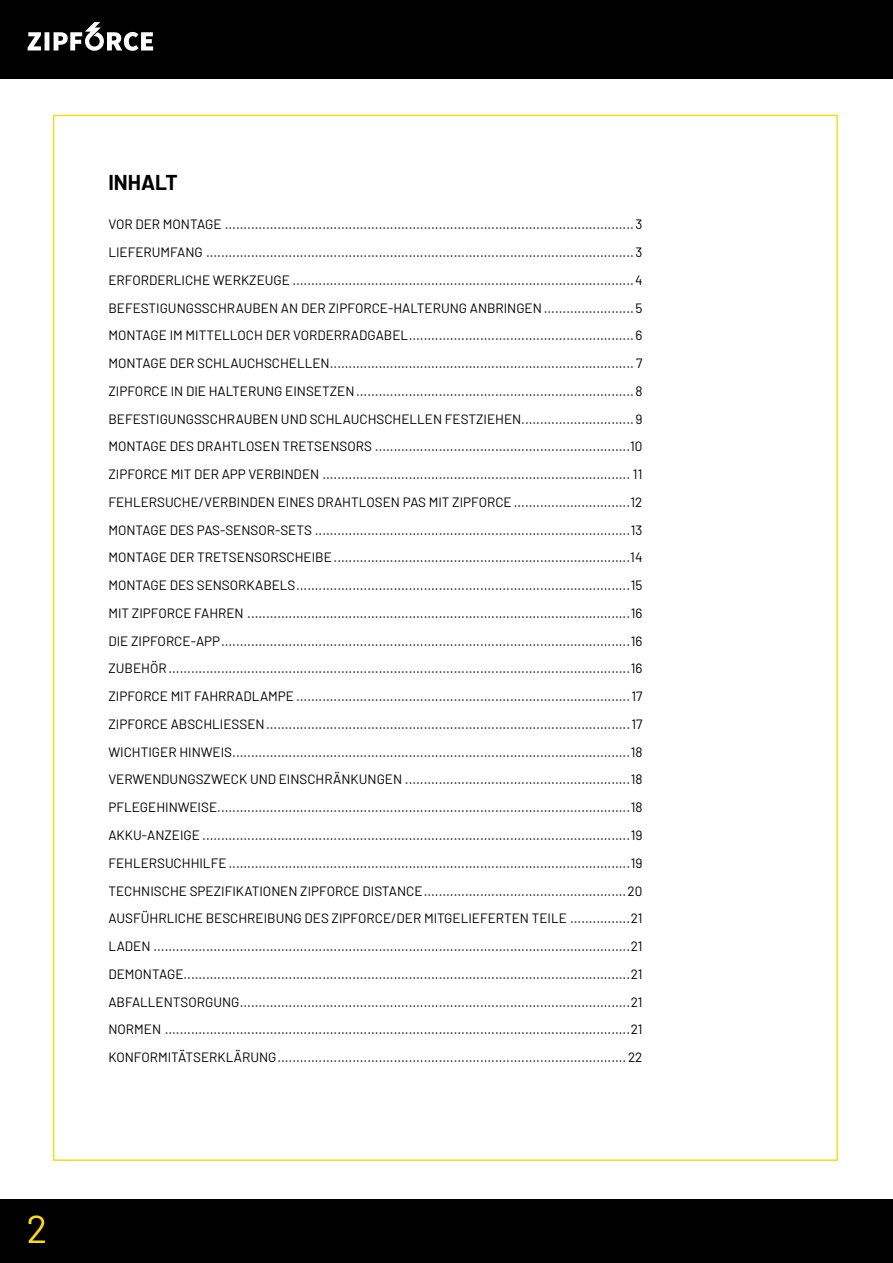
<style>
.page{position:relative;width:893px;height:1263px;background:#fff}
.page>*{position:absolute;margin:0;border:0;box-sizing:border-box;transform-origin:0 0}
.t1{font:39.15px "Barlow";color:#fcda1d}
.t2{font:700 21px "Barlow";color:#000}
.t3{font:13.5px "Barlow";color:#000}
</style>
<div class="page">
<div style="left:0;top:1199px;width:893px;height:64px;background:#000"></div>
<div style="left:0;top:0;width:893px;height:78px;background:#000"></div>
<svg style="left:28px;top:22px;width:125px;height:29px"></svg>
<h1 class="t1" style="left:27px;top:1201px;width:22px">2</h1>
<p class="t2" style="left:108px;top:167px;width:71px">INHALT</p>
<p class="t3" style="left:108px;top:215px;width:536px">VOR DER MONTAGE .............................................................................................................3</p>
<p class="t3" style="left:108px;top:242px;width:536px">LIEFERUMFANG ..................................................................................................................3</p>
<p class="t3" style="left:108px;top:270px;width:536px">ERFORDERLICHE WERKZEUGE ...........................................................................................4</p>
<p class="t3" style="left:108px;top:298px;width:536px">BEFESTIGUNGSSCHRAUBEN AN DER ZIPFORCE-HALTERUNG ANBRINGEN........................5</p>
<p class="t3" style="left:108px;top:326px;width:536px">MONTAGE IM MITTELLOCH DER VORDERRADGABEL............................................................6</p>
<p class="t3" style="left:108px;top:353px;width:536px">MONTAGE DER SCHLAUCHSCHELLEN................................................................................. 7</p>
<p class="t3" style="left:108px;top:381px;width:536px">ZIPFORCE IN DIE HALTERUNG EINSETZEN..........................................................................8</p>
<p class="t3" style="left:108px;top:409px;width:536px">BEFESTIGUNGSSCHRAUBEN UND SCHLAUCHSCHELLEN FESTZIEHEN..............................9</p>
<p class="t3" style="left:108px;top:437px;width:536px">MONTAGE DES DRAHTLOSEN TRETSENSORS ....................................................................10</p>
<p class="t3" style="left:108px;top:464px;width:536px">ZIPFORCE MIT DER APP VERBINDEN .................................................................................. 11</p>
<p class="t3" style="left:108px;top:492px;width:536px">FEHLERSUCHE/VERBINDEN EINES DRAHTLOSEN PAS MIT ZIPFORCE...............................12</p>
<p class="t3" style="left:108px;top:520px;width:536px">MONTAGE DES PAS-SENSOR-SETS ....................................................................................13</p>
<p class="t3" style="left:108px;top:548px;width:536px">MONTAGE DER TRETSENSORSCHEIBE...............................................................................14</p>
<p class="t3" style="left:108px;top:575px;width:536px">MONTAGE DES SENSORKABELS.........................................................................................15</p>
<p class="t3" style="left:108px;top:603px;width:536px">MIT ZIPFORCE FAHREN ......................................................................................................16</p>
<p class="t3" style="left:108px;top:631px;width:536px">DIE ZIPFORCE-APP.............................................................................................................16</p>
<p class="t3" style="left:108px;top:659px;width:536px">ZUBEHÖR...........................................................................................................................16</p>
<p class="t3" style="left:108px;top:686px;width:536px">ZIPFORCE MIT FAHRRADLAMPE .........................................................................................17</p>
<p class="t3" style="left:108px;top:714px;width:536px">ZIPFORCE ABSCHLIESSEN.................................................................................................17</p>
<p class="t3" style="left:108px;top:742px;width:536px">WICHTIGER HINWEIS..........................................................................................................18</p>
<p class="t3" style="left:108px;top:770px;width:536px">VERWENDUNGSZWECK UND EINSCHRÄNKUNGEN ............................................................18</p>
<p class="t3" style="left:108px;top:798px;width:536px">PFLEGEHINWEISE..............................................................................................................18</p>
<p class="t3" style="left:108px;top:825px;width:536px">AKKU-ANZEIGE ..................................................................................................................19</p>
<p class="t3" style="left:108px;top:853px;width:536px">FEHLERSUCHHILFE...........................................................................................................19</p>
<p class="t3" style="left:108px;top:881px;width:536px">TECHNISCHE SPEZIFIKATIONEN ZIPFORCE DISTANCE......................................................20</p>
<p class="t3" style="left:108px;top:909px;width:536px">AUSFÜHRLICHE BESCHREIBUNG DES ZIPFORCE/DER MITGELIEFERTEN TEILE ................21</p>
<p class="t3" style="left:108px;top:936px;width:536px">LADEN ...............................................................................................................................21</p>
<p class="t3" style="left:108px;top:964px;width:536px">DEMONTAGE.......................................................................................................................21</p>
<p class="t3" style="left:108px;top:992px;width:536px">ABFALLENTSORGUNG........................................................................................................21</p>
<p class="t3" style="left:108px;top:1020px;width:536px">NORMEN ............................................................................................................................21</p>
<p class="t3" style="left:108px;top:1047px;width:536px">KONFORMITÄTSERKLÄRUNG.............................................................................................22</p>
</div>
